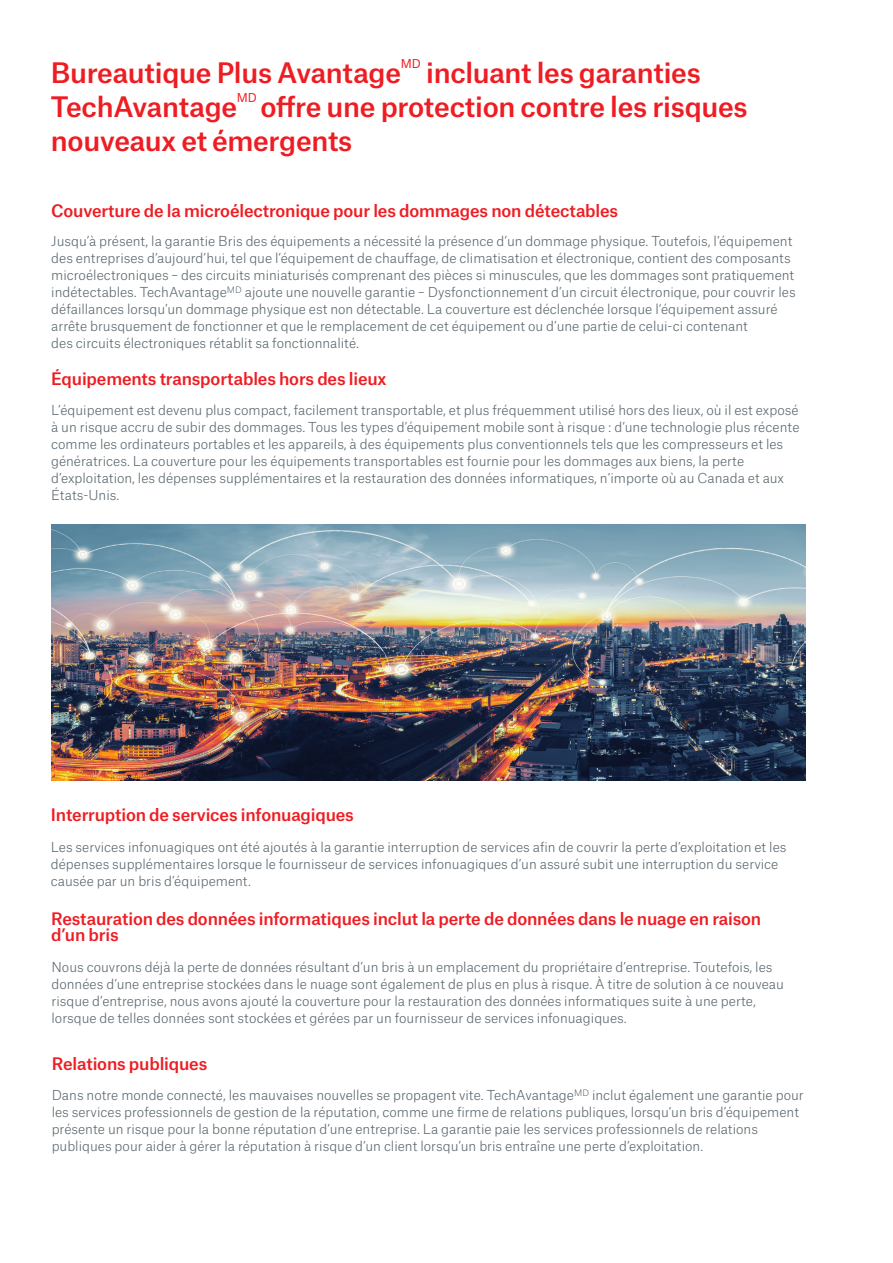
<style>
.page{position:relative;width:893px;height:1263px;background:#fff}
.page>*{position:absolute;margin:0;border:0;box-sizing:border-box;transform-origin:0 0}
.MR_18_5pt{font:500 27px/34px "Munich Re";letter-spacing:-.01em;color:#ee1d23}
.MR_18_5pt-2{font:500 16.5px/16.5px "Munich Re";letter-spacing:-.01em;color:#ee1d23}
.MR_8_75_pt_regular{font:300 13.2px/17px "Munich Re";color:#5a676e}
.MR_18_5pt-3{font:11.7px "Munich Re";color:#ee1d23}
</style>
<div class="page">
<img style="left:51px;top:524px;width:754px;height:256px">
<p class="MR_18_5pt" style="left:51px;top:53px;width:352px">Bureautique Plus Avantage</p>
<p class="MR_18_5pt-3" style="left:401px;top:54px;width:22px">MD</p>
<p class="MR_18_5pt" style="left:426px;top:53px;width:276px">incluant les garanties</p>
<p class="MR_18_5pt" style="left:51px;top:87px;width:188px">TechAvantage</p>
<p class="MR_18_5pt-3" style="left:237px;top:88px;width:22px">MD</p>
<p class="MR_18_5pt" style="left:51px;top:87px;width:698px;text-indent:210px">offre une protection contre les risques nouveaux et émergents</p>
<p class="MR_18_5pt-2" style="left:51px;top:201px;width:569px">Couverture de la microélectronique pour les dommages non détectables</p>
<p class="MR_8_75_pt_regular" style="left:51px;top:231px;width:746px">Jusqu’à présent, la garantie Bris des équipements a nécessité la présence d’un dommage physique. Toutefois, l’équipement des entreprises d’aujourd’hui, tel que l’équipement de chauffage, de climatisation et électronique, contient des composants microélectroniques – des circuits miniaturisés comprenant des pièces si minuscules, que les dommages sont pratiquement indétectables. TechAvantage<sup>MD</sup> ajoute une nouvelle garantie – Dysfonctionnement d’un circuit électronique, pour couvrir les défaillances lorsqu’un dommage physique est non détectable. La couverture est déclenchée lorsque l‘équipement assuré arrête brusquement de fonctionner et que le remplacement de cet équipement ou d’une partie de celui-ci contenant<br>des circuits électroniques rétablit sa fonctionnalité.</p>
<p class="MR_18_5pt-2" style="left:51px;top:369px;width:337px">Équipements transportables hors des lieux</p>
<p class="MR_8_75_pt_regular" style="left:51px;top:400px;width:750px">L’équipement est devenu plus compact, facilement transportable, et plus fréquemment utilisé hors des lieux, où il est exposé à un risque accru de subir des dommages. Tous les types d’équipement mobile sont à risque : d’une technologie plus récente comme les ordinateurs portables et les appareils, à des équipements plus conventionnels tels que les compresseurs et les génératrices. La couverture pour les équipements transportables est fournie pour les dommages aux biens, la perte d’exploitation, les dépenses supplémentaires et la restauration des données informatiques, n’importe où au Canada et aux États-Unis.</p>
<p class="MR_18_5pt-2" style="left:51px;top:805px;width:305px">Interruption de services infonuagiques</p>
<p class="MR_8_75_pt_regular" style="left:51px;top:837px;width:737px">Les services infonuagiques ont été ajoutés à la garantie interruption de services afin de couvrir la perte d’exploitation et les dépenses supplémentaires lorsque le fournisseur de services infonuagiques d’un assuré subit une interruption du service causée par un bris d’équipement.</p>
<p class="MR_18_5pt-2" style="left:51px;top:908px;width:712px">Restauration des données informatiques inclut la perte de données dans le nuage en raison d’un bris</p>
<p class="MR_8_75_pt_regular" style="left:51px;top:957px;width:734px">Nous couvrons déjà la perte de données résultant d’un bris à un emplacement du propriétaire d’entreprise. Toutefois, les données d’une entreprise stockées dans le nuage sont également de plus en plus à risque. À titre de solution à ce nouveau risque d’entreprise, nous avons ajouté la couverture pour la restauration des données informatiques suite à une perte, lorsque de telles données sont stockées et gérées par un fournisseur de services infonuagiques.</p>
<p class="MR_18_5pt-2" style="left:52px;top:1053px;width:157px">Relations publiques</p>
<p class="MR_8_75_pt_regular" style="left:52px;top:1085px;width:754px">Dans notre monde connecté, les mauvaises nouvelles se propagent vite. TechAvantage<sup>MD</sup> inclut également une garantie pour les services professionnels de gestion de la réputation, comme une firme de relations publiques, lorsqu’un bris d’équipement présente un risque pour la bonne réputation d’une entreprise. La garantie paie les services professionnels de relations publiques pour aider à gérer la réputation à risque d’un client lorsqu’un bris entraîne une perte d’exploitation.</p>
</div>
